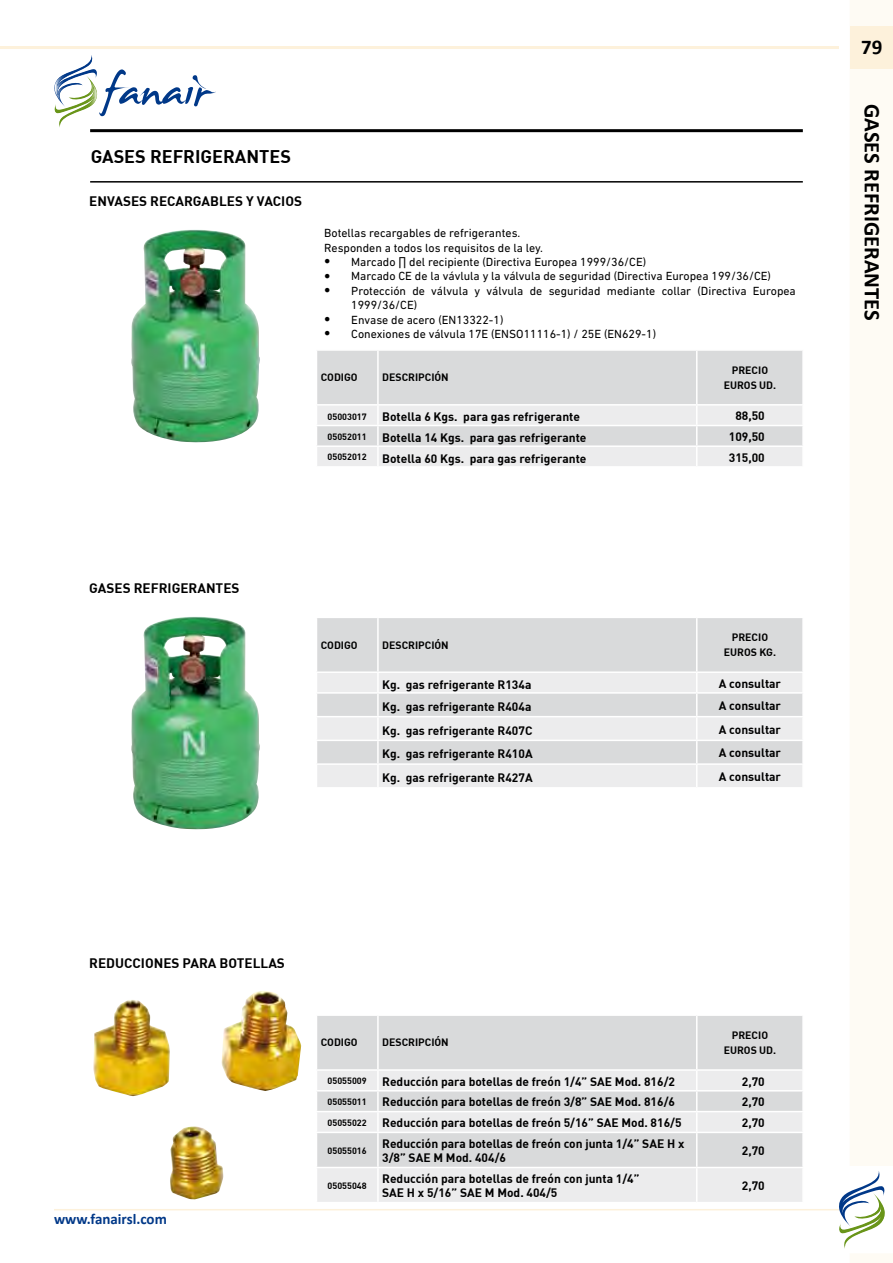
<style>
.page{position:relative;width:893px;height:1263px;background:#fff}
.page>*{position:absolute;margin:0;border:0;box-sizing:border-box;transform-origin:0 0}
.t1{font:700 22.5px "Calibri";color:#000}
.t2{font:700 21px "Calibri";color:#000}
.t3{font:700 18px "DIN";color:#000}
.t4{font:700 15px "Calibri";color:#003888}
.t5{font:700 13.5px "DIN";color:#000}
.t6{font:700 12px/14.4px "DIN";color:#000}
.t7{font:12px/14.4px "DIN Next LT Pro";color:#000}
.t8{font:700 10.5px/15px "DIN";color:#000;text-align:center}
.t9{font:700 9px "DIN";color:#000}
.s1{font-family:"Times New Roman";font-size:18px}
</style>
<div class="page">
<hr style="left:0;top:46px;width:839px;height:3px;background:#fdf1db">
<div style="left:850px;top:0;width:43px;height:1263px;background:#fefbf4"></div>
<hr style="left:54px;top:1209px;width:785px;height:1px;background:#fdf1db">
<div style="left:850px;top:26px;width:43px;height:43px;background:#fdf1db"></div>
<svg style="left:54px;top:55px;width:162px;height:73px"></svg>
<svg style="left:814px;top:1164px;width:79px;height:89px"></svg>
<hr style="left:90px;top:129px;width:713px;height:3px;background:#000">
<hr style="left:90px;top:181px;width:713px;height:2px;background:#000">
<img style="left:131px;top:230px;width:129px;height:213px">
<div style="left:317px;top:351px;width:485px;height:53px;background:#d9dadb"></div>
<svg style="left:317px;top:406px;width:486px;height:60px"></svg>
<hr style="left:377px;top:351px;width:2px;height:53px;background:#fff">
<hr style="left:696px;top:351px;width:1px;height:53px;background:#fff">
<img style="left:131px;top:617px;width:129px;height:213px">
<div style="left:317px;top:618px;width:485px;height:53px;background:#d9dadb"></div>
<svg style="left:317px;top:673px;width:485px;height:114px;fill:#ececed"></svg>
<svg style="left:377px;top:673px;width:2px;height:19px"></svg>
<hr style="left:316px;top:692px;width:62px;height:2px;background:#fff">
<hr style="left:378px;top:692px;width:319px;height:2px;background:#fff">
<hr style="left:377px;top:694px;width:2px;height:22px;background:#fff">
<hr style="left:697px;top:692px;width:107px;height:2px;background:#fff">
<hr style="left:316px;top:716px;width:62px;height:1px;background:#fff">
<hr style="left:378px;top:716px;width:319px;height:1px;background:#fff">
<hr style="left:377px;top:717px;width:2px;height:23px;background:#fff">
<hr style="left:697px;top:716px;width:107px;height:1px;background:#fff">
<hr style="left:316px;top:740px;width:62px;height:1px;background:#fff">
<hr style="left:378px;top:740px;width:319px;height:1px;background:#fff">
<hr style="left:377px;top:741px;width:2px;height:22px;background:#fff">
<hr style="left:697px;top:740px;width:107px;height:1px;background:#fff">
<hr style="left:316px;top:763px;width:62px;height:2px;background:#fff">
<hr style="left:378px;top:763px;width:319px;height:2px;background:#fff">
<hr style="left:377px;top:765px;width:2px;height:22px;background:#fff">
<hr style="left:697px;top:763px;width:107px;height:2px;background:#fff">
<svg style="left:696px;top:673px;width:1px;height:114px"></svg>
<hr style="left:377px;top:618px;width:2px;height:53px;background:#fff">
<hr style="left:696px;top:618px;width:1px;height:53px;background:#fff">
<div style="left:317px;top:1016px;width:485px;height:53px;background:#d9dadb"></div>
<svg style="left:317px;top:1071px;width:485px;height:131px;fill:#ececed"></svg>
<svg style="left:377px;top:1071px;width:2px;height:19px"></svg>
<hr style="left:316px;top:1090px;width:62px;height:1px;background:#fff">
<hr style="left:378px;top:1090px;width:319px;height:1px;background:#fff">
<hr style="left:377px;top:1091px;width:2px;height:20px;background:#fff">
<hr style="left:697px;top:1090px;width:107px;height:1px;background:#fff">
<hr style="left:316px;top:1111px;width:62px;height:1px;background:#fff">
<hr style="left:378px;top:1111px;width:319px;height:1px;background:#fff">
<hr style="left:377px;top:1112px;width:2px;height:20px;background:#fff">
<hr style="left:697px;top:1111px;width:107px;height:1px;background:#fff">
<svg style="left:696px;top:1071px;width:1px;height:61px"></svg>
<hr style="left:316px;top:1132px;width:62px;height:1px;background:#fff">
<hr style="left:378px;top:1132px;width:319px;height:1px;background:#fff">
<hr style="left:377px;top:1133px;width:2px;height:34px;background:#fff">
<hr style="left:697px;top:1132px;width:107px;height:1px;background:#fff">
<hr style="left:696px;top:1133px;width:1px;height:34px;background:#fff">
<hr style="left:316px;top:1167px;width:62px;height:1px;background:#fff">
<hr style="left:378px;top:1167px;width:319px;height:1px;background:#fff">
<hr style="left:377px;top:1168px;width:2px;height:34px;background:#fff">
<hr style="left:697px;top:1167px;width:107px;height:1px;background:#fff">
<hr style="left:696px;top:1168px;width:1px;height:34px;background:#fff">
<hr style="left:377px;top:1016px;width:2px;height:53px;background:#fff">
<hr style="left:696px;top:1016px;width:1px;height:53px;background:#fff">
<img style="left:170px;top:1126px;width:53px;height:73px">
<img style="left:93px;top:991px;width:208px;height:105px">
<p class="t3" style="left:91px;top:145px;width:202px">GASES REFRIGERANTES</p>
<p class="t5" style="left:89px;top:193px;width:214px">ENVASES RECARGABLES Y VACIOS</p>
<p class="t7" style="left:324px;top:226px;width:220px">Botellas recargables de refrigerantes.<br>Responden a todos los requisitos de la ley.</p>
<p class="t7" style="left:324px;top:254px;width:323px"><span class="s1">•</span> Marcado ∏ del recipiente (Directiva Europea 1999/36/CE)</p>
<p class="t7" style="left:324px;top:269px;width:448px"><span class="s1">•</span> Marcado CE de la vávlula y la válvula de seguridad (Directiva Europea 199/36/CE)</p>
<p class="t7" style="left:351px;top:283px;width:446px;text-indent:-27px"><span class="s1">•</span> Protección de válvula y válvula de seguridad mediante collar (Directiva Europea<br>1999/36/CE)</p>
<p class="t7" style="left:324px;top:312px;width:181px"><span class="s1">•</span> Envase de acero (EN13322-1)</p>
<p class="t7" style="left:324px;top:326px;width:333px"><span class="s1">•</span> Conexiones de válvula 17E (ENSO11116-1) / 25E (EN629-1)</p>
<p class="t8" style="left:321px;top:369px;width:38px">CODIGO</p>
<p class="t8" style="left:382px;top:369px;width:68px">DESCRIPCIÓN</p>
<p class="t8" style="left:724px;top:362px;width:54px">PRECIO<br>EUROS UD.</p>
<p class="t9" style="left:328px;top:411px;width:41px">05003017</p>
<p class="t6" style="left:382px;top:409px;width:199px">Botella 6 Kgs. para gas refrigerante</p>
<p class="t6" style="left:735px;top:408px;width:31px">88,50</p>
<p class="t9" style="left:328px;top:430px;width:41px">05052011</p>
<p class="t6" style="left:382px;top:430px;width:206px">Botella 14 Kgs. para gas refrigerante</p>
<p class="t6" style="left:729px;top:429px;width:37px">109,50</p>
<p class="t9" style="left:328px;top:451px;width:41px">05052012</p>
<p class="t6" style="left:382px;top:451px;width:206px">Botella 60 Kgs. para gas refrigerante</p>
<p class="t6" style="left:729px;top:450px;width:37px">315,00</p>
<p class="t5" style="left:89px;top:580px;width:152px">GASES REFRIGERANTES</p>
<p class="t8" style="left:321px;top:637px;width:38px">CODIGO</p>
<p class="t8" style="left:382px;top:637px;width:68px">DESCRIPCIÓN</p>
<p class="t8" style="left:724px;top:629px;width:54px">PRECIO<br>EUROS KG.</p>
<p class="t6" style="left:382px;top:677px;width:151px">Kg. gas refrigerante R134a</p>
<p class="t6" style="left:719px;top:676px;width:64px">A consultar</p>
<p class="t6" style="left:382px;top:699px;width:151px">Kg. gas refrigerante R404a</p>
<p class="t6" style="left:719px;top:698px;width:64px">A consultar</p>
<p class="t6" style="left:382px;top:722px;width:152px">Kg. gas refrigerante R407C</p>
<p class="t6" style="left:719px;top:722px;width:64px">A consultar</p>
<p class="t6" style="left:382px;top:746px;width:152px">Kg. gas refrigerante R410A</p>
<p class="t6" style="left:719px;top:745px;width:64px">A consultar</p>
<p class="t6" style="left:382px;top:770px;width:152px">Kg. gas refrigerante R427A</p>
<p class="t6" style="left:719px;top:769px;width:64px">A consultar</p>
<p class="t2" style="left:861px;top:34px;width:23px">79</p>
<p class="t1" style="left:887px;top:104px;width:218px;rotate:90deg">GASES REFRIGERANTES</p>
<p class="t5" style="left:89px;top:954px;width:197px">REDUCCIONES PARA BOTELLAS</p>
<p class="t4" style="left:54px;top:1209px;width:114px">www.fanairsl.com</p>
<p class="t8" style="left:321px;top:1035px;width:38px">CODIGO</p>
<p class="t8" style="left:382px;top:1035px;width:68px">DESCRIPCIÓN</p>
<p class="t8" style="left:724px;top:1027px;width:54px">PRECIO<br>EUROS UD.</p>
<p class="t9" style="left:328px;top:1075px;width:41px">05055009</p>
<p class="t6" style="left:382px;top:1073px;width:294px">Reducción para botellas de freón 1/4” SAE Mod. 816/2</p>
<p class="t6" style="left:742px;top:1073px;width:24px">2,70</p>
<p class="t9" style="left:328px;top:1096px;width:41px">05055011</p>
<p class="t6" style="left:382px;top:1094px;width:294px">Reducción para botellas de freón 3/8” SAE Mod. 816/6</p>
<p class="t6" style="left:742px;top:1094px;width:24px">2,70</p>
<p class="t9" style="left:328px;top:1116px;width:41px">05055022</p>
<p class="t6" style="left:382px;top:1115px;width:301px">Reducción para botellas de freón 5/16” SAE Mod. 816/5</p>
<p class="t6" style="left:742px;top:1115px;width:24px">2,70</p>
<p class="t9" style="left:328px;top:1144px;width:41px">05055016</p>
<p class="t6" style="left:382px;top:1136px;width:304px">Reducción para botellas de freón con junta 1/4” SAE H x<br>3/8” SAE M Mod. 404/6</p>
<p class="t6" style="left:742px;top:1143px;width:24px">2,70</p>
<p class="t9" style="left:328px;top:1179px;width:41px">05055048</p>
<p class="t6" style="left:382px;top:1171px;width:259px">Reducción para botellas de freón con junta 1/4”<br>SAE H x 5/16” SAE M Mod. 404/5</p>
<p class="t6" style="left:742px;top:1178px;width:24px">2,70</p>
</div>
